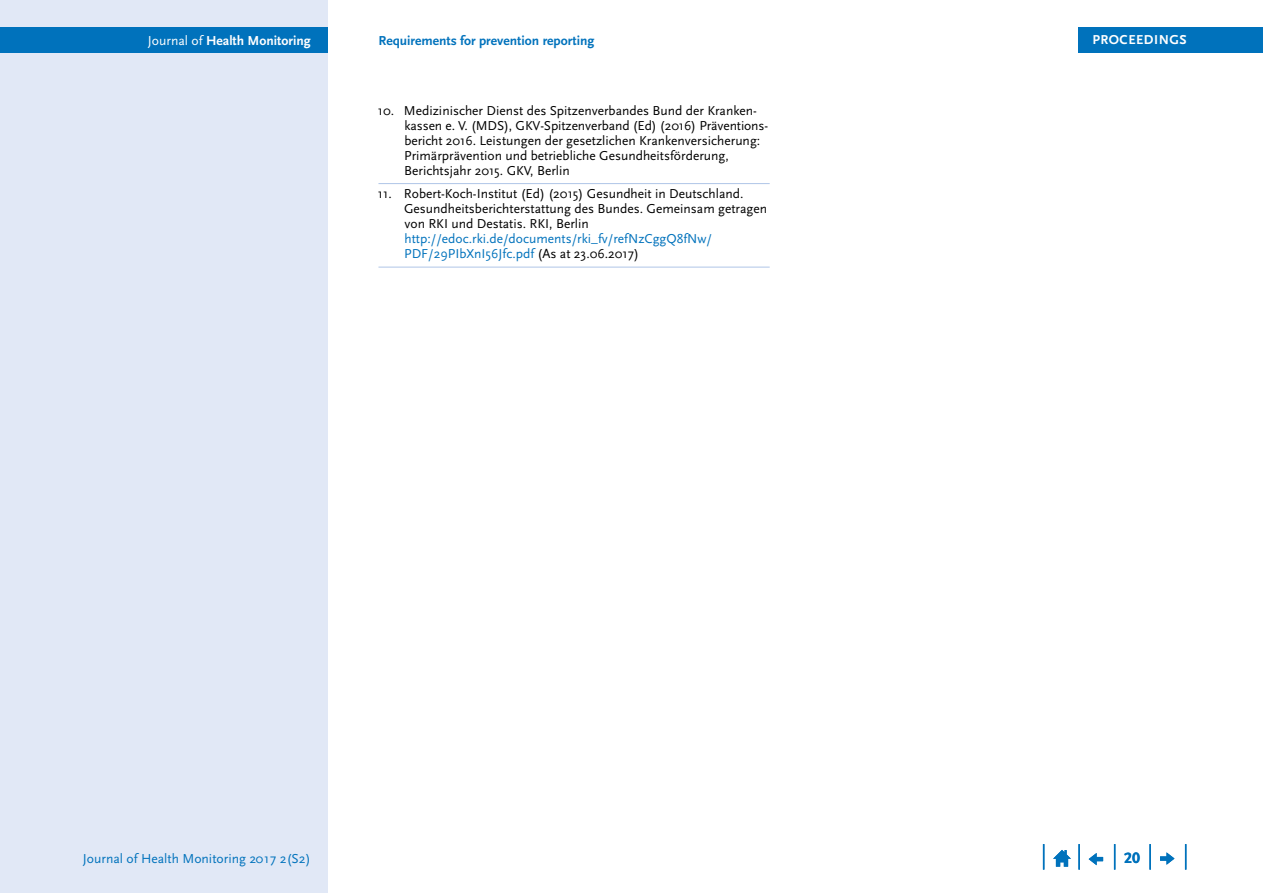
<style>
.page{position:relative;width:1263px;height:893px;background:#fff}
.page>*{position:absolute;margin:0;border:0;box-sizing:border-box;transform-origin:0 0}
.t1{font:700 15.75px "Scala Sans Pro";color:#0072bc}
.t2{font:13.65px "Scala Sans Pro";color:#0072bc}
.t3{font:700 13.65px "Scala Sans Pro";color:#0072bc}
.t4{font:700 13.65px "Scala Sans Pro";color:#fff}
.Literaturverzeichnis{font:13.5px/15px "Scala Sans Pro";color:#000}
.t5{font:700 13.5px "Scala Sans Pro";letter-spacing:.04em;color:#fff}
.s1{font-weight:400}
.s2{color:#0072bc}
</style>
<div class="page">
<div style="left:0;top:0;width:327px;height:893px;background:#e1e8f6"></div>
<div style="left:1078px;top:28px;width:185px;height:25px;background:#0072bc"></div>
<div style="left:0;top:28px;width:327px;height:25px;background:#0072bc"></div>
<hr style="left:378px;top:183px;width:392px;height:1px;background:#afc5e7">
<hr style="left:378px;top:267px;width:392px;height:1px;background:#afc5e7">
<svg style="left:1185px;top:844px;width:1px;height:26px"></svg>
<hr style="left:1149px;top:844px;width:2px;height:26px;background:#0072bc">
<svg style="left:1114px;top:844px;width:1px;height:26px"></svg>
<hr style="left:1078px;top:844px;width:2px;height:26px;background:#0072bc">
<svg style="left:1043px;top:844px;width:1px;height:26px"></svg>
<svg style="left:1053px;top:850px;width:18px;height:17px"></svg>
<svg style="left:1089px;top:853px;width:14px;height:12px"></svg>
<svg style="left:1160px;top:852px;width:14px;height:13px"></svg>
<p class="t4" style="left:148px;top:33px;width:164px"><span class="s1">Journal of</span> Health Monitoring</p>
<p class="t3" style="left:378px;top:33px;width:217px">Requirements for prevention reporting</p>
<p class="t5" style="left:1092px;top:32px;width:96px">PROCEEDINGS</p>
<p class="Literaturverzeichnis" style="left:404px;top:103px;width:366px;text-indent:-26px">10. Medizinischer Dienst des Spitzenverbandes Bund der Kranken&shy;kassen e. V. (MDS), GKV-Spitzenverband (Ed) (2016) Präventions&shy;bericht 2016. Leistungen der gesetzlichen Krankenversicherung:<br>Primärprävention und betriebliche Gesundheitsförderung, Berichtsjahr 2015. GKV, Berlin</p>
<p class="Literaturverzeichnis" style="left:404px;top:186px;width:364px;text-indent:-26px">11. Robert-Koch-Institut (Ed) (2015) Gesundheit in Deutschland.<br>Gesundheitsberichterstattung des Bundes. Gemeinsam getragen von RKI und Destatis. RKI, Berlin <span class="s2">http://edoc.rki.de/documents/rki_fv/refNzCggQ8fNw/ PDF/29PIbXnI56Jfc.pdf</span> (As at 23.06.2017)</p>
<p class="t2" style="left:83px;top:850px;width:229px">Journal of Health Monitoring 2017 2(S2)</p>
<p class="t1" style="left:1124px;top:849px;width:17px">20</p>
</div>
